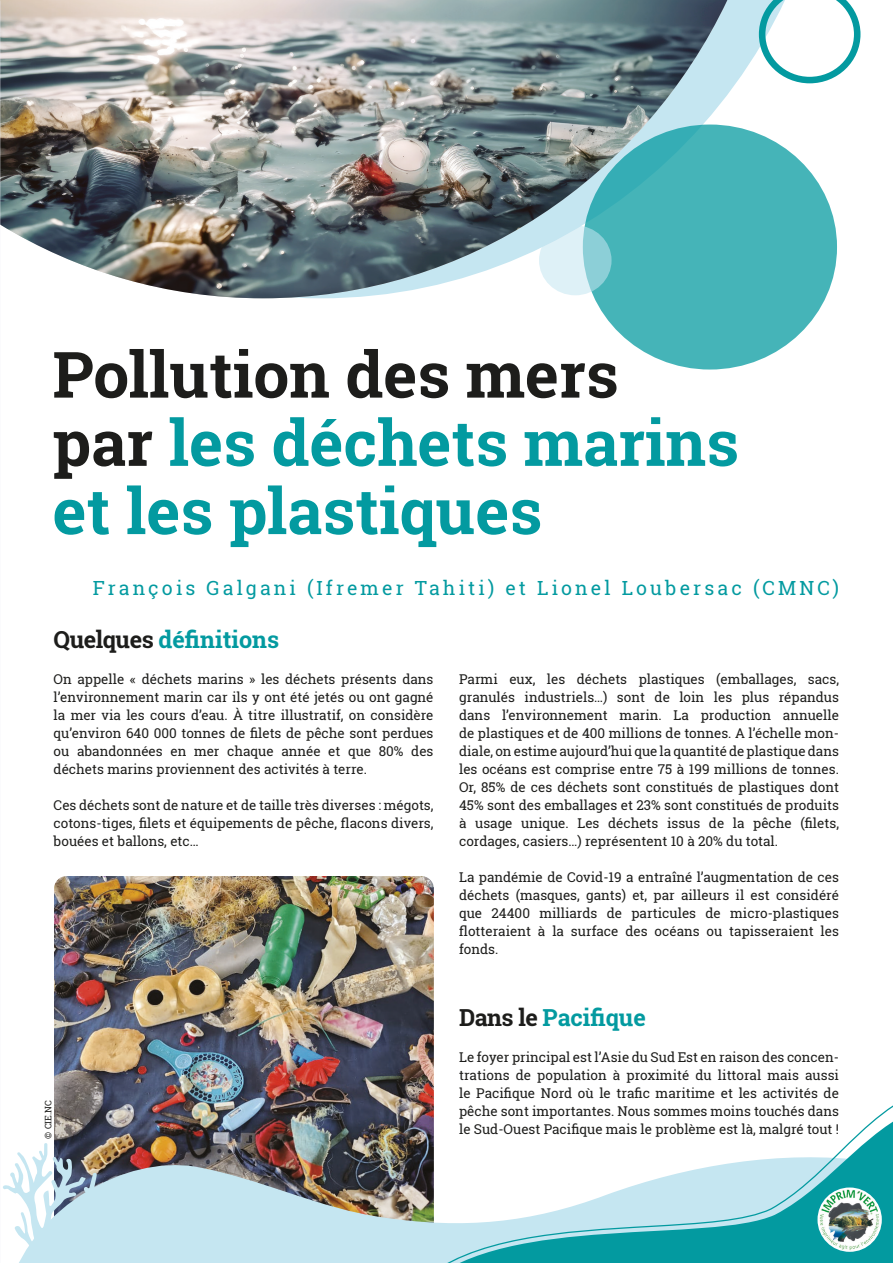
<style>
.page{position:relative;width:893px;height:1263px;background:#fff}
.page>*{position:absolute;margin:0;border:0;box-sizing:border-box;transform-origin:0 0}
.t1{font:700 63.9px/68.2px "Roboto Slab";color:#039aa0}
.t2{font:700 23.4px "Roboto Slab";color:#039aa0}
.t3{font:19.5px "Roboto Slab";letter-spacing:.16em;color:#039aa0}
.t4{font:13.5px/18px "Roboto Slab";color:#1d1d1b;text-align:justify}
.t5{font:9px "Roboto Slab";color:#1d1d1b}
.s1{color:#1d1d1b}
</style>
<div class="page">
<img style="left:54px;top:876px;width:380px;height:258px">
<svg style="left:727px;top:0;width:52px;height:144px"></svg>
<img style="left:0;top:0;width:727px;height:298px">
<div style="left:583px;top:125px;width:254px;height:245px;background:linear-gradient(to right,#41b2b8,#47b5b8);border-radius:50%"></div>
<svg style="left:759px;top:0;width:101px;height:83px"></svg>
<svg style="left:539px;top:225px;width:73px;height:70px;background:#c0e4eb"></svg>
<img style="left:19px;top:1134px;width:399px;height:129px">
<svg style="left:418px;top:1067px;width:475px;height:196px"></svg>
<svg style="left:3px;top:1143px;width:115px;height:114px"></svg>
<img style="left:817px;top:1187px;width:65px;height:65px;border-radius:32px">
<h1 class="t1" style="left:52px;top:339px;width:688px"><span class="s1">Pollution des mers<br>par</span> les déchets marins et les plastiques</h1>
<h3 class="t3" style="left:93px;top:575px;width:748px">François Galgani (Ifremer Tahiti) et Lionel Loubersac (CMNC)</h3>
<h2 class="t2" style="left:54px;top:623px;width:227px"><span class="s1">Quelques</span> définitions</h2>
<p class="t4" style="left:54px;top:670px;width:381px">On appelle « déchets marins » les déchets présents dans l’environnement marin car ils y ont été jetés ou ont gagné la mer via les cours d’eau. À titre illustratif, on considère qu’environ 640 000 tonnes de filets de pêche sont perdues ou abandonnées en mer chaque année et que 80% des déchets marins proviennent des activités à terre.</p>
<p class="t4" style="left:54px;top:796px;width:381px">Ces déchets sont de nature et de taille très diverses : mégots, cotons-tiges, filets et équipements de pêche, flacons divers, bouées et ballons, etc…</p>
<p class="t5" style="left:42px;top:1139px;width:40px;rotate:-90deg">© CIE.NC</p>
<p class="t4" style="left:459px;top:670px;width:381px">Parmi eux, les déchets plastiques (emballages, sacs, granulés industriels…) sont de loin les plus répandus dans l’environnement marin. La production annuelle de plastiques et de 400 millions de tonnes. A l’échelle mon&shy;diale, on estime aujourd’hui que la quantité de plastique dans les océans est comprise entre 75 à 199 millions de tonnes.<br>Or, 85% de ces déchets sont constitués de plastiques dont 45% sont des emballages et 23% sont constitués de produits à usage unique. Les déchets issus de la pêche (filets, cordages, casiers…) représentent 10 à 20% du total.</p>
<p class="t4" style="left:459px;top:868px;width:381px">La pandémie de Covid-19 a entraîné l’augmentation de ces déchets (masques, gants) et, par ailleurs il est considéré que 24400 milliards de particules de micro-plastiques flotteraient à la surface des océans ou tapisseraient les fonds.</p>
<h2 class="t2" style="left:459px;top:1001px;width:189px"><span class="s1">Dans le</span> Pacifique</h2>
<p class="t4" style="left:459px;top:1048px;width:381px">Le foyer principal est l’Asie du Sud Est en raison des concen&shy;trations de population à proximité du littoral mais aussi le Pacifique Nord où le trafic maritime et les activités de pêche sont importantes. Nous sommes moins touchés dans le Sud-Ouest Pacifique mais le problème est là, malgré tout !</p>
</div>
